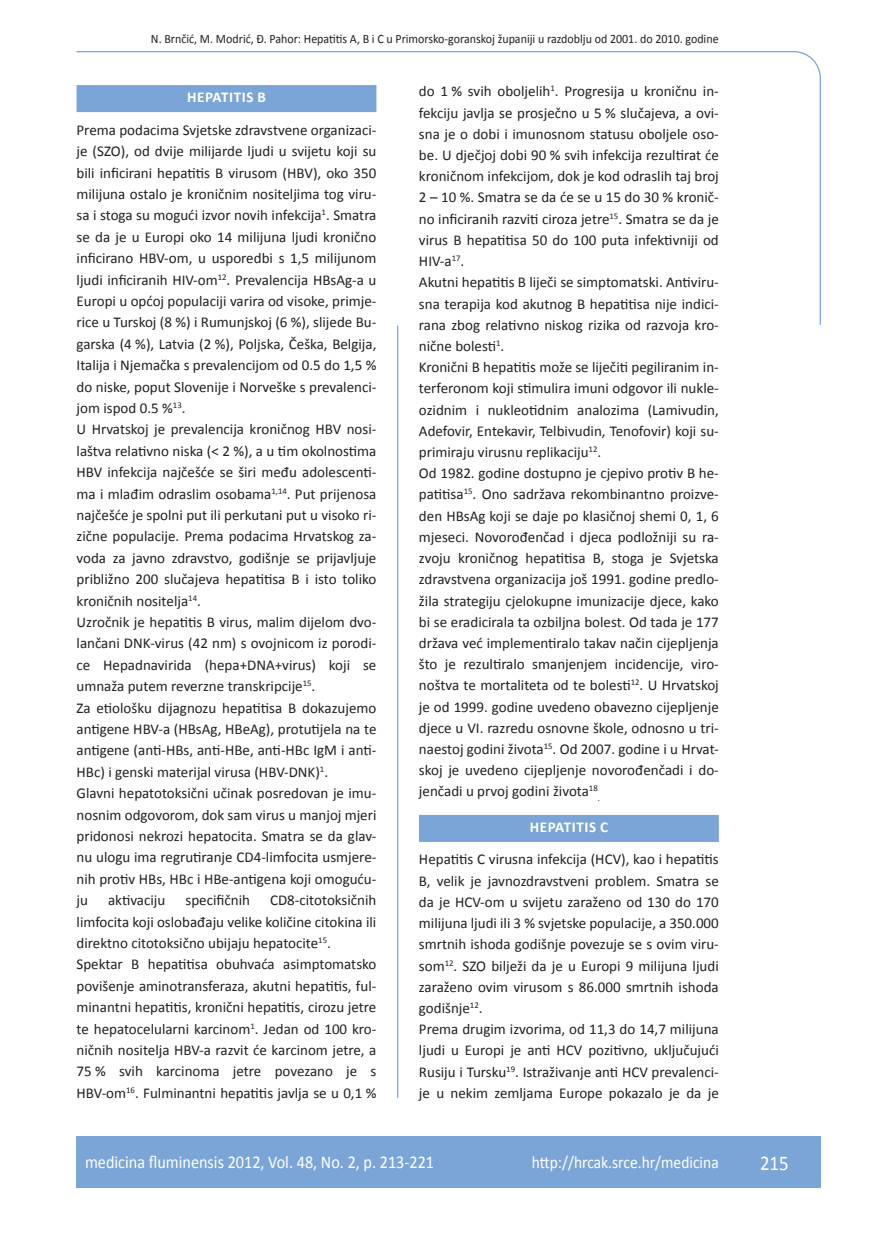
<style>
.page{position:relative;width:872px;height:1234px;background:#fff}
.page>*{position:absolute;margin:0;border:0;box-sizing:border-box;transform-origin:0 0}
.t1{font:21px "Calibri";color:#fff;scale:.9 1}
.t2{font:18px "Calibri";color:#fff;scale:.9 1}
.t3{font:17.25px "Calibri";color:#fff;scale:.9 1}
.osnovni_tekst{font:15px/21.5px "Calibri";color:#231f20;text-align:justify}
.naslov_ruler{font:700 15px "Calibri";letter-spacing:.04em;color:#fff}
.glava{font:12.75px "Calibri";color:#231f20;scale:.94 1}
.osnovni_tekst-2{font:8.7px "Calibri";color:#231f20}
</style>
<div class="page">
<svg style="left:76px;top:51px;width:745px;height:275px"></svg>
<hr style="left:397px;top:325px;width:1px;height:772px;background:#7ca5d7">
<div style="left:77px;top:1135px;width:744px;height:51px;background:#7ca5d7"></div>
<div style="left:77px;top:85px;width:299px;height:27px;background:#7ca5d7"></div>
<div style="left:419px;top:814px;width:300px;height:27px;background:#7ca5d7"></div>
<p class="glava" style="left:151px;top:30px;width:605px">N. Brnčić, M. Modrić, Đ. Pahor: Hepatitis A, B i C u Primorsko-goranskoj županiji u razdoblju od 2001. do 2010. godine</p>
<p class="naslov_ruler" style="left:187px;top:88px;width:80px">HEPATITIS B</p>
<p class="osnovni_tekst" style="left:77px;top:118px;width:301px">Prema podacima Svjetske zdravstvene organizaci&shy;je (SZO), od dvije milijarde ljudi u svijetu koji su bili inficirani hepatitis B virusom (HBV), oko 350 milijuna ostalo je kroničnim nositeljima tog viru&shy;sa i stoga su mogući izvor novih infekcija<sup>1</sup>. Smatra se da je u Europi oko 14 milijuna ljudi kronično inficirano HBV-om, u usporedbi s 1,5 milijunom ljudi inficiranih HIV-om<sup>12</sup>. Prevalencija HBsAg-a u Europi u općoj populaciji varira od visoke, primje&shy;rice u Turskoj (8 %) i Rumunjskoj (6 %), slijede Bu&shy;garska (4 %), Latvia (2 %), Poljska, Češka, Belgija, Italija i Njemačka s prevalencijom od 0.5 do 1,5 % do niske, poput Slovenije i Norveške s prevalenci&shy;jom ispod 0.5 %<sup>13</sup>.</p>
<p class="osnovni_tekst" style="left:77px;top:418px;width:301px">U Hrvatskoj je prevalencija kroničnog HBV nosi&shy;laštva relativno niska (&lt; 2 %), a u tim okolnostima HBV infekcija najčešće se širi među adolescenti&shy;ma i mlađim odraslim osobama<sup>1,14</sup>. Put prijenosa najčešće je spolni put ili perkutani put u visoko ri&shy;zične populacije. Prema podacima Hrvatskog za&shy;voda za javno zdravstvo, godišnje se prijavljuje približno 200 slučajeva hepatitisa B i isto toliko kroničnih nositelja<sup>14</sup>.</p>
<p class="osnovni_tekst" style="left:77px;top:610px;width:301px">Uzročnik je hepatitis B virus, malim dijelom dvo&shy;lančani DNK-virus (42 nm) s ovojnicom iz porodi&shy;ce Hepadnavirida (hepa+DNA+virus) koji se umnaža putem reverzne transkripcije<sup>15</sup>.</p>
<p class="osnovni_tekst" style="left:77px;top:696px;width:301px">Za etiološku dijagnozu hepatitisa B dokazujemo antigene HBV-a (HBsAg, HBeAg), protutijela na te antigene (anti-HBs, anti-HBe, anti-HBc IgM i anti-HBc) i genski materijal virusa (HBV-DNK)<sup>1</sup>.</p>
<p class="osnovni_tekst" style="left:77px;top:781px;width:301px">Glavni hepatotoksični učinak posredovan je imu&shy;nosnim odgovorom, dok sam virus u manjoj mjeri pridonosi nekrozi hepatocita. Smatra se da glav&shy;nu ulogu ima regrutiranje CD4-limfocita usmjere&shy;nih protiv HBs, HBc i HBe-antigena koji omoguću&shy;ju</p>
<p class="osnovni_tekst" style="left:77px;top:888px;width:301px;text-indent:193px">CD8-citotoksičnih limfocita koji oslobađaju velike količine citokina ili direktno citotoksično ubijaju hepatocite<sup>15</sup>.</p>
<p class="osnovni_tekst" style="left:77px;top:952px;width:301px">Spektar B hepatitisa obuhvaća asimptomatsko povišenje aminotransferaza, akutni hepatitis, ful&shy;minantni hepatitis, kronični hepatitis, cirozu jetre te hepatocelularni karcinom<sup>1</sup>. Jedan od 100 kro&shy;ničnih nositelja HBV-a razvit će karcinom jetre, a 75 % svih karcinoma jetre povezano je s HBV-om<sup>16</sup>. Fulminantni hepatitis javlja se u 0,1 %</p>
<p class="osnovni_tekst" style="left:108px;top:888px;width:59px">aktivaciju</p>
<p class="osnovni_tekst" style="left:185px;top:888px;width:66px">specifičnih</p>
<p class="osnovni_tekst" style="left:419px;top:80px;width:301px">do 1 % svih oboljelih<sup>1</sup>. Progresija u kroničnu in&shy;fekciju javlja se prosječno u 5 % slučajeva, a ovi&shy;sna je o dobi i imunosnom statusu oboljele oso&shy;be. U dječjoj dobi 90 % svih infekcija rezultirat će kroničnom infekcijom, dok je kod odraslih taj broj 2 – 10 %. Smatra se da će se u 15 do 30 % kronič&shy;no inficiranih razviti ciroza jetre<sup>15</sup>. Smatra se da je virus B hepatitisa 50 do 100 puta infektivniji od HIV-a<sup>17</sup>.</p>
<p class="osnovni_tekst" style="left:419px;top:271px;width:301px">Akutni hepatitis B liječi se simptomatski. Antiviru&shy;sna terapija kod akutnog B hepatitisa nije indici&shy;rana zbog relativno niskog rizika od razvoja kro&shy;nične bolesti<sup>1</sup>.</p>
<p class="osnovni_tekst" style="left:419px;top:356px;width:301px">Kronični B hepatitis može se liječiti pegiliranim in&shy;terferonom koji stimulira imuni odgovor ili nukle&shy;ozidnim i nukleotidnim analozima (Lamivudin, Adefovir, Entekavir, Telbivudin, Tenofovir) koji su&shy;primiraju virusnu replikaciju<sup>12</sup>.</p>
<p class="osnovni_tekst" style="left:419px;top:462px;width:301px">Od 1982. godine dostupno je cjepivo protiv B he&shy;patitisa<sup>15</sup>. Ono sadržava rekombinantno proizve&shy;den HBsAg koji se daje po klasičnoj shemi 0, 1, 6 mjeseci. Novorođenčad i djeca podložniji su ra&shy;zvoju kroničnog hepatitisa B, stoga je Svjetska zdravstvena organizacija još 1991. godine predlo&shy;žila strategiju cjelokupne imunizacije djece, kako bi se eradicirala ta ozbiljna bolest. Od tada je 177 država već implementiralo takav način cijepljenja što je rezultiralo smanjenjem incidencije, viro&shy;noštva te mortaliteta od te bolesti<sup>12</sup>. U Hrvatskoj je od 1999. godine uvedeno obavezno cijepljenje djece u VI. razredu osnovne škole, odnosno u tri&shy;naestoj godini života<sup>15</sup>. Od 2007. godine i u Hrvat&shy;skoj je uvedeno cijepljenje novorođenčadi i do&shy;jenčadi u prvoj godini života<sup>18</sup></p>
<p class="osnovni_tekst-2" style="left:598px;top:793px;width:4px">.</p>
<p class="naslov_ruler" style="left:530px;top:817px;width:80px">HEPATITIS C</p>
<p class="osnovni_tekst" style="left:419px;top:848px;width:301px">Hepatitis C virusna infekcija (HCV), kao i hepatitis B, velik je javnozdravstveni problem. Smatra se da je HCV-om u svijetu zaraženo od 130 do 170 milijuna ljudi ili 3 % svjetske populacije, a 350.000 smrtnih ishoda godišnje povezuje se s ovim viru&shy;som<sup>12</sup>. SZO bilježi da je u Europi 9 milijuna ljudi zaraženo ovim virusom s 86.000 smrtnih ishoda godišnje<sup>12</sup>.</p>
<p class="osnovni_tekst" style="left:419px;top:1017px;width:301px">Prema drugim izvorima, od 11,3 do 14,7 milijuna ljudi u Europi je anti HCV pozitivno, uključujući Rusiju i Tursku<sup>19</sup>. Istraživanje anti HCV prevalenci&shy;je u nekim zemljama Europe pokazalo je da je</p>
<p class="t2" style="left:85px;top:1150px;width:389px">medicina fluminensis 2012, Vol. 48, No. 2, p. 213-221</p>
<p class="t3" style="left:532px;top:1151px;width:209px">http://hrcak.srce.hr/medicina</p>
<p class="t1" style="left:760px;top:1149px;width:33px">215</p>
</div>
